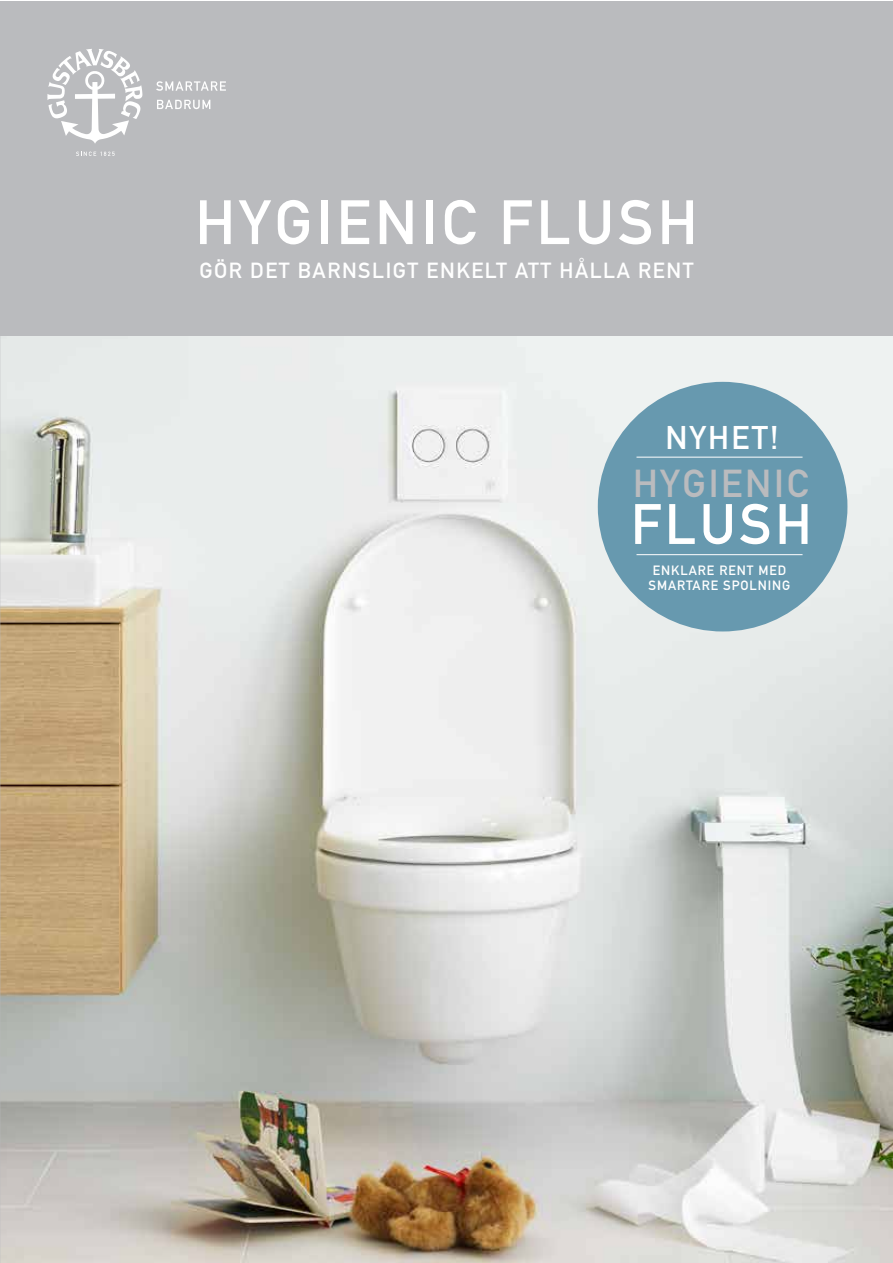
<style>
.page{position:relative;width:893px;height:1263px;background:#fff}
.page>*{position:absolute;margin:0;border:0;box-sizing:border-box;transform-origin:0 0}
.t1{font:61.5px "DIN Mittelschrift";letter-spacing:.07em;color:#fff}
.t2{font:56.1px "DIN Mittelschrift";letter-spacing:.07em;color:#fff}
.t3{font:38.4px "DIN Mittelschrift";letter-spacing:.07em;color:#babbbe}
.t4{font:32.4px "DIN Mittelschrift";letter-spacing:.07em;color:#fff}
.t5{font:21.6px "DIN Mittelschrift";letter-spacing:.07em;color:#fff}
.t6{font:13.35px/14.9px "DIN Mittelschrift";letter-spacing:.07em;color:#fff;text-align:center}
</style>
<div class="page">
<img style="left:0;top:335px;width:892px;height:928px">
<div style="left:0;top:1px;width:892px;height:334px;background:#babbbe"></div>
<svg style="left:47px;top:49px;width:96px;height:95px"></svg>
<svg style="left:156px;top:81px;width:70px;height:10px"></svg>
<svg style="left:157px;top:100px;width:53px;height:9px"></svg>
<svg style="left:76px;top:152px;width:39px;height:4px"></svg>
<div style="left:598px;top:382px;width:249px;height:249px;background:#6799af;border-radius:50%"></div>
<hr style="left:636px;top:457px;width:166px;height:1px;background:#fff">
<hr style="left:636px;top:554px;width:166px;height:1px;background:#fff">
<h1 class="t1" style="left:195px;top:186px;width:504px">HYGIENIC FLUSH</h1>
<p class="t5" style="left:200px;top:257px;width:495px">GÖR DET BARNSLIGT ENKELT ATT HÅLLA RENT</p>
<h3 class="t4" style="left:665px;top:418px;width:115px">NYHET!</h3>
<h3 class="t3" style="left:633px;top:461px;width:177px">HYGIENIC</h3>
<h2 class="t2" style="left:631px;top:491px;width:182px">FLUSH</h2>
<p class="t6" style="left:649px;top:563px;width:143px">ENKLARE RENT MED<br>SMARTARE SPOLNING</p>
</div>
